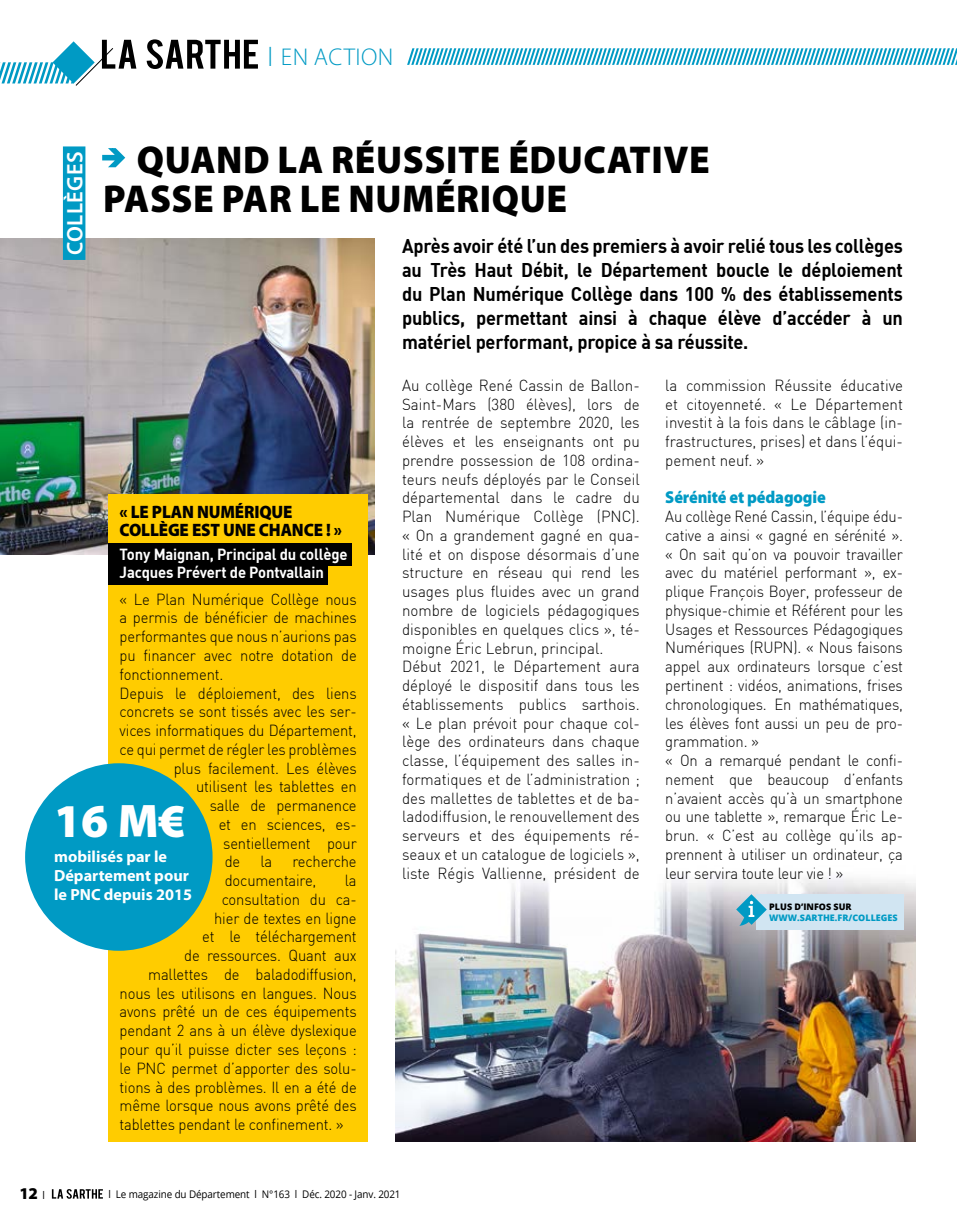
<style>
.page{position:relative;width:957px;height:1221px;background:#fff}
.page>*{position:absolute;margin:0;border:0;box-sizing:border-box;transform-origin:0 0}
.t1{font:900 47.25px "Myriad Pro";color:#fff}
.t2{font:900 39px/39px "Myriad Pro";letter-spacing:.015em;color:#000;scale:.96 1}
.t3{font:300 24.3px "Myriad Pro";letter-spacing:.02em;color:#009ac4}
.t4{font:600 22.5px "Myriad Pro";letter-spacing:.02em;color:#fff}
.t5{font:700 19.5px/24px "DIN";letter-spacing:-.01em;color:#000;text-align:justify;scale:.93 1}
.t6{font:900 18px/18.8px "Myriad Pro";letter-spacing:-.01em;color:#000;scale:.94 1}
.t7{font:900 17.25px "Myriad Pro";letter-spacing:-.01em;color:#009ac4;scale:.94 1}
.t8{font:900 16.5px "Myriad Pro";color:#000}
.t9{font:700 16.2px/19.5px "Myriad Pro";color:#fff}
.t10{font:300 15.75px/18.8px "DIN";letter-spacing:-.01em;color:#000;scale:.94 1}
.t11{font:300 15.75px/18.8px "DIN";letter-spacing:-.01em;color:#000;scale:.96 1}
.t12{font:700 15.75px/18.8px "DIN";letter-spacing:-.01em;color:#fff;scale:.94 1}
.t13{font:10.5px "Open Sans";letter-spacing:-.01em;color:#000;scale:.94 1}
.t14{font:800 9px "Open Sans";color:#009ac4}
.t15{font:800 9px "Open Sans";color:#000}
.s1{font-size:28.35px}
.s2{font-family:"Open Sans";font-weight:400;font-size:10.5px}
</style>
<div class="page">
<svg style="left:407px;top:48px;width:550px;height:17px"></svg>
<svg style="left:147px;top:39px;width:111px;height:30px"></svg>
<svg style="left:0;top:40px;width:136px;height:46px"></svg>
<svg style="left:52px;top:1189px;width:51px;height:9px"></svg>
<img style="left:0;top:238px;width:374px;height:316px">
<div style="left:63px;top:146px;width:22px;height:114px;background:#009ac4"></div>
<div style="left:108px;top:494px;width:259px;height:647px;background:#fc0"></div>
<div style="left:108px;top:543px;width:244px;height:22px;background:#000"></div>
<div style="left:108px;top:563px;width:220px;height:22px;background:#000"></div>
<div style="left:25px;top:763px;width:188px;height:187px;background:#009ac4;border-radius:50%"></div>
<img style="left:395px;top:878px;width:521px;height:263px">
<div style="left:756px;top:894px;width:148px;height:35px;background:#d1e5f2"></div>
<svg style="left:736px;top:894px;width:31px;height:31px"></svg>
<h3 class="t3" style="left:268px;top:42px;width:127px"><span class="s1">I</span> EN ACTION</h3>
<h3 class="t4" style="left:61px;top:255px;width:105px;rotate:-90deg">COLLÈGES</h3>
<h2 class="t2" style="left:103px;top:138px;width:634px"><sup>&gt;</sup> QUAND LA RÉUSSITE ÉDUCATIVE<br>PASSE PAR LE NUMÉRIQUE</h2>
<p class="t5" style="left:402px;top:233px;width:540px">Après avoir été l’un des premiers à avoir relié tous les collèges au Très Haut Débit, le Département boucle le déploiement du Plan Numérique Collège dans 100 % des établissements publics, permettant ainsi à chaque élève d’accéder à un matériel performant, propice à sa réussite.</p>
<p class="t6" style="left:120px;top:501px;width:238px">« LE PLAN NUMÉRIQUE<br>COLLÈGE EST UNE CHANCE ! »</p>
<p class="t12" style="left:120px;top:544px;width:244px">Tony Maignan, Principal du collège<br>Jacques Prévert de Pontvallain</p>
<p class="t10" style="left:120px;top:589px;width:254px">« Le Plan Numérique Collège nous</p>
<p class="t10" style="left:120px;top:608px;width:254px">a permis de bénéficier de machines</p>
<p class="t10" style="left:120px;top:627px;width:254px">performantes que nous n’aurions pas</p>
<p class="t10" style="left:120px;top:645px;width:254px">pu financer avec notre dotation de</p>
<p class="t10" style="left:120px;top:664px;width:112px">fonctionnement.</p>
<p class="t10" style="left:120px;top:683px;width:254px">Depuis le déploiement, des liens</p>
<p class="t10" style="left:120px;top:702px;width:254px">concrets se sont tissés avec les ser-</p>
<p class="t10" style="left:120px;top:720px;width:254px">vices informatiques du Département,</p>
<p class="t10" style="left:120px;top:739px;width:254px">ce qui permet de régler les problèmes</p>
<p class="t10" style="left:174px;top:758px;width:196px">plus facilement. Les élèves</p>
<p class="t10" style="left:196px;top:777px;width:172px">utilisent les tablettes en</p>
<p class="t10" style="left:210px;top:795px;width:158px">salle de permanence</p>
<p class="t10" style="left:219px;top:814px;width:148px">et en sciences, es-</p>
<p class="t10" style="left:223px;top:833px;width:144px">sentiellement pour</p>
<p class="t10" style="left:225px;top:852px;width:18px">de</p>
<p class="t10" style="left:260px;top:852px;width:14px">la</p>
<h1 class="t1" style="left:54px;top:789px;width:133px">16 M€</h1>
<p class="t9" style="left:54px;top:845px;width:139px">mobilisés par le<br>Département pour le PNC depuis 2015</p>
<p class="t10" style="left:225px;top:852px;width:142px;text-indent:68px">recherche documentaire,</p>
<p class="t10" style="left:345px;top:870px;width:14px">la</p>
<p class="t10" style="left:222px;top:889px;width:145px">consultation du ca-</p>
<p class="t10" style="left:214px;top:908px;width:153px">hier de textes en ligne</p>
<p class="t10" style="left:202px;top:927px;width:166px">et le téléchargement</p>
<p class="t10" style="left:184px;top:945px;width:185px">de ressources. Quant aux</p>
<p class="t10" style="left:148px;top:964px;width:223px">mallettes de baladodiffusion,</p>
<p class="t10" style="left:120px;top:983px;width:254px">nous les utilisons en langues. Nous</p>
<p class="t10" style="left:120px;top:1002px;width:254px">avons prêté un de ces équipements</p>
<p class="t10" style="left:120px;top:1020px;width:254px">pendant 2 ans à un élève dyslexique</p>
<p class="t10" style="left:120px;top:1039px;width:254px">pour qu’il puisse dicter ses leçons :</p>
<p class="t10" style="left:120px;top:1058px;width:254px">le PNC permet d’apporter des solu-</p>
<p class="t10" style="left:120px;top:1077px;width:254px">tions à des problèmes. Il en a été de</p>
<p class="t10" style="left:120px;top:1095px;width:254px">même lorsque nous avons prêté des</p>
<p class="t10" style="left:120px;top:1114px;width:240px">tablettes pendant le confinement. »</p>
<p class="t11" style="left:402px;top:375px;width:249px">Au collège René Cassin de Ballon-Saint-Mars (380 élèves), lors de la rentrée de septembre 2020, les élèves et les enseignants ont pu prendre possession de 108 ordina&shy;teurs neufs déployés par le Conseil départemental dans le cadre du Plan Numérique Collège (PNC). « On a grandement gagné en qua&shy;lité et on dispose désormais d’une structure en réseau qui rend les usages plus fluides avec un grand nombre de logiciels pédagogiques disponibles en quelques clics », té&shy;moigne Éric Lebrun, principal.<br>Début 2021, le Département aura déployé le dispositif dans tous les établissements publics sarthois. « Le plan prévoit pour chaque col&shy;lège des ordinateurs dans chaque classe, l’équipement des salles in&shy;formatiques et de l’administration ; des mallettes de tablettes et de ba&shy;ladodiffusion, le renouvellement des serveurs et des équipements ré&shy;seaux et un catalogue de logiciels », liste Régis Vallienne, président de</p>
<p class="t11" style="left:665px;top:375px;width:249px;text-align:justify">la commission Réussite éducative et citoyenneté. « Le Département investit à la fois dans le câblage (in&shy;frastructures, prises) et dans l’équi&shy;pement neuf. »</p>
<p class="t7" style="left:665px;top:486px;width:172px">Sérénité et pédagogie</p>
<p class="t10" style="left:665px;top:507px;width:254px">Au collège René Cassin, l’équipe édu&shy;cative a ainsi « gagné en sérénité ». « On sait qu’on va pouvoir travailler avec du matériel performant », ex&shy;plique François Boyer, professeur de physique-chimie et Référent pour les Usages et Ressources Pédagogiques Numériques (RUPN). « Nous faisons appel aux ordinateurs lorsque c’est pertinent : vidéos, animations, frises chronologiques. En mathématiques, les élèves font aussi un peu de pro&shy;grammation. »<br>« On a remarqué pendant le confi&shy;nement que beaucoup d’enfants n’avaient accès qu’à un smartphone ou une tablette », remarque Éric Le&shy;brun. « C’est au collège qu’ils ap&shy;prennent à utiliser un ordinateur, ça leur servira toute leur vie ! »</p>
<p class="t15" style="left:769px;top:901px;width:84px">PLUS D’INFOS SUR</p>
<p class="t14" style="left:769px;top:912px;width:130px">WWW.SARTHE.FR/COLLEGES</p>
<p class="t8" style="left:20px;top:1182px;width:27px">12 <span class="s2">l</span></p>
<p class="t13" style="left:108px;top:1187px;width:312px">l Le magazine du Département l N°163 l Déc. 2020 - Janv. 2021</p>
</div>
